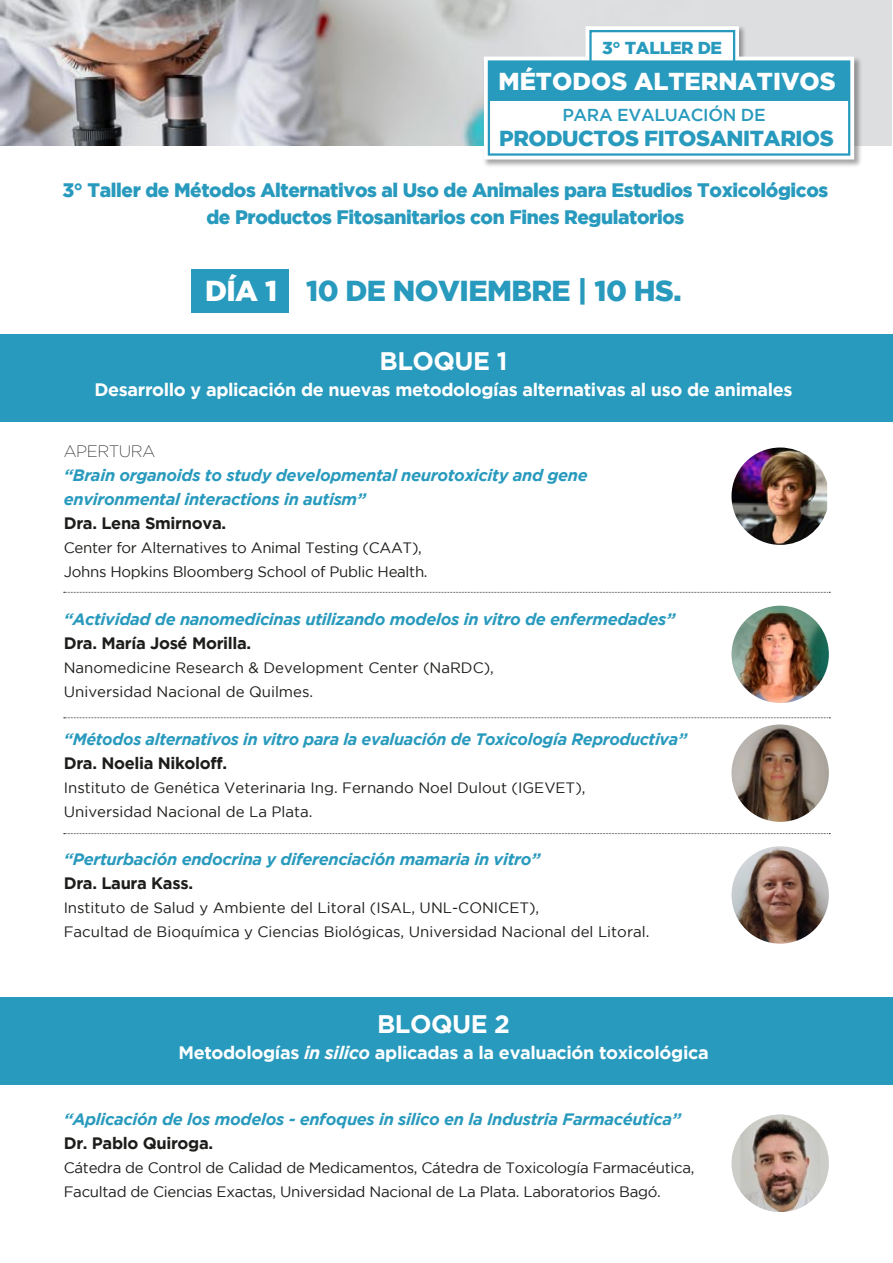
<style>
.page{position:relative;width:893px;height:1263px;background:#fff}
.page>*{position:absolute;margin:0;border:0;box-sizing:border-box;transform-origin:0 0}
.t1{font:900 28.8px "Gotham";letter-spacing:-.02em;color:#289abd}
.t2{font:700 25.35px "Gotham";letter-spacing:-.02em;color:#fff}
.t3{font:900 24.45px "Gotham";color:#fff}
.t4{font:900 21.6px "Gotham";letter-spacing:-.02em;color:#289abd}
.t5{font:900 19.5px/27px "Gotham";letter-spacing:-.02em;color:#289abd;text-align:center}
.t6{font:700 18px "Gotham";letter-spacing:-.02em;color:#fff}
.t7{font:500 17.25px "Gotham";letter-spacing:-.02em;color:#289abd}
.t8{font:900 17.25px "Gotham";letter-spacing:-.02em;color:#289abd}
.t9{font:italic 700 16.5px/24px "Gotham";letter-spacing:-.02em;color:#289abd}
.t10{font:700 16.5px "Gotham";letter-spacing:-.02em;color:#1d1d1b}
.t11{font:200 16.5px "Gotham";letter-spacing:-.02em;color:#1d1d1b}
.t12{font:15px/24px "Gotham";color:#1d1d1b}
.t13{font:15px/24px "Gotham";letter-spacing:-.02em;color:#1d1d1b}
.s1{color:#fff}
.s2{font-style:italic}
</style>
<div class="page">
<img style="left:0;top:0;width:892px;height:145px">
<img style="left:582px;top:23px;width:167px;height:3px">
<img style="left:481px;top:53px;width:383px;height:113px">
<svg style="left:484px;top:26px;width:370px;height:133px"></svg>
<div style="left:489px;top:62px;width:360px;height:39px;background:#289abd"></div>
<div style="left:589px;top:30px;width:146px;height:62px;border:2px solid #289abd"></div>
<div style="left:488px;top:60px;width:362px;height:96px;border:2px solid #289abd"></div>
<div style="left:0;top:334px;width:893px;height:87px;background:#289abd"></div>
<img style="left:731px;top:447px;width:96px;height:98px">
<img style="left:731px;top:606px;width:98px;height:97px;border-radius:49px">
<img style="left:731px;top:724px;width:98px;height:98px;border-radius:49px">
<img style="left:731px;top:846px;width:98px;height:98px;border-radius:49px">
<div style="left:731px;top:1114px;width:98px;height:98px;background:#cccdc9;border-radius:50%"></div>
<img style="left:740px;top:1114px;width:80px;height:98px">
<svg style="left:64px;top:592px;width:766px;height:1px"></svg>
<svg style="left:64px;top:717px;width:766px;height:1px"></svg>
<svg style="left:64px;top:833px;width:766px;height:1px"></svg>
<div style="left:0;top:997px;width:893px;height:87px;background:#289abd"></div>
<div style="left:191px;top:270px;width:97px;height:43px;background:#289abd"></div>
<p class="t8" style="left:602px;top:38px;width:121px">3° TALLER DE</p>
<h3 class="t3" style="left:498px;top:67px;width:339px">MÉTODOS ALTERNATIVOS</h3>
<p class="t7" style="left:562px;top:105px;width:205px">PARA EVALUACIÓN DE</p>
<h3 class="t4" style="left:499px;top:125px;width:336px">PRODUCTOS FITOSANITARIOS</h3>
<p class="t5" style="left:62px;top:177px;width:767px">3° Taller de Métodos Alternativos al Uso de Animales para Estudios Toxicológicos de Productos Fitosanitarios con Fines Regulatorios</p>
<h1 class="t1" style="left:205px;top:274px;width:478px"><span class="s1">DÍA 1</span> 10 DE NOVIEMBRE | 10 HS.</h1>
<h2 class="t2" style="left:380px;top:346px;width:129px">BLOQUE 1</h2>
<p class="t6" style="left:95px;top:379px;width:700px">Desarrollo y aplicación de nuevas metodologías alternativas al uso de animales</p>
<p class="t11" style="left:64px;top:443px;width:93px">APERTURA</p>
<p class="t9" style="left:64px;top:463px;width:525px">“Brain organoids to study developmental neurotoxicity and gene environmental interactions in autism”</p>
<p class="t10" style="left:64px;top:514px;width:164px">Dra. Lena Smirnova.</p>
<p class="t13" style="left:64px;top:536px;width:365px">Center for Alternatives to Animal Testing (CAAT),<br>Johns Hopkins Bloomberg School of Public Health.</p>
<p class="t9" style="left:64px;top:607px;width:613px">“Actividad de nanomedicinas utilizando modelos in vitro de enfermedades”</p>
<p class="t10" style="left:64px;top:634px;width:189px">Dra. María José Morilla.</p>
<p class="t12" style="left:64px;top:656px;width:432px">Nanomedicine Research &amp; Development Center (NaRDC),<br>Universidad Nacional de Quilmes.</p>
<p class="t9" style="left:64px;top:727px;width:625px">“Métodos alternativos in vitro para la evaluación de Toxicología Reproductiva”</p>
<p class="t10" style="left:64px;top:754px;width:165px">Dra. Noelia Nikoloff.</p>
<p class="t12" style="left:64px;top:776px;width:523px">Instituto de Genética Veterinaria Ing. Fernando Noel Dulout (IGEVET),<br>Universidad Nacional de La Plata.</p>
<p class="t9" style="left:64px;top:847px;width:478px">“Perturbación endocrina y diferenciación mamaria in vitro”</p>
<p class="t10" style="left:64px;top:874px;width:131px">Dra. Laura Kass.</p>
<p class="t12" style="left:64px;top:896px;width:587px">Instituto de Salud y Ambiente del Litoral (ISAL, UNL-CONICET),<br>Facultad de Bioquímica y Ciencias Biológicas, Universidad Nacional del Litoral.</p>
<h2 class="t2" style="left:377px;top:1009px;width:134px">BLOQUE 2</h2>
<p class="t6" style="left:178px;top:1042px;width:532px">Metodologías <span class="s2">in silico</span> aplicadas a la evaluación toxicológica</p>
<p class="t9" style="left:64px;top:1107px;width:619px">“Aplicación de los modelos - enfoques in silico en la Industria Farmacéutica”</p>
<p class="t10" style="left:64px;top:1133px;width:151px">Dr. Pablo Quiroga.</p>
<p class="t13" style="left:64px;top:1155px;width:632px">Cátedra de Control de Calidad de Medicamentos, Cátedra de Toxicología Farmacéutica,<br>Facultad de Ciencias Exactas, Universidad Nacional de La Plata. Laboratorios Bagó.</p>
</div>
